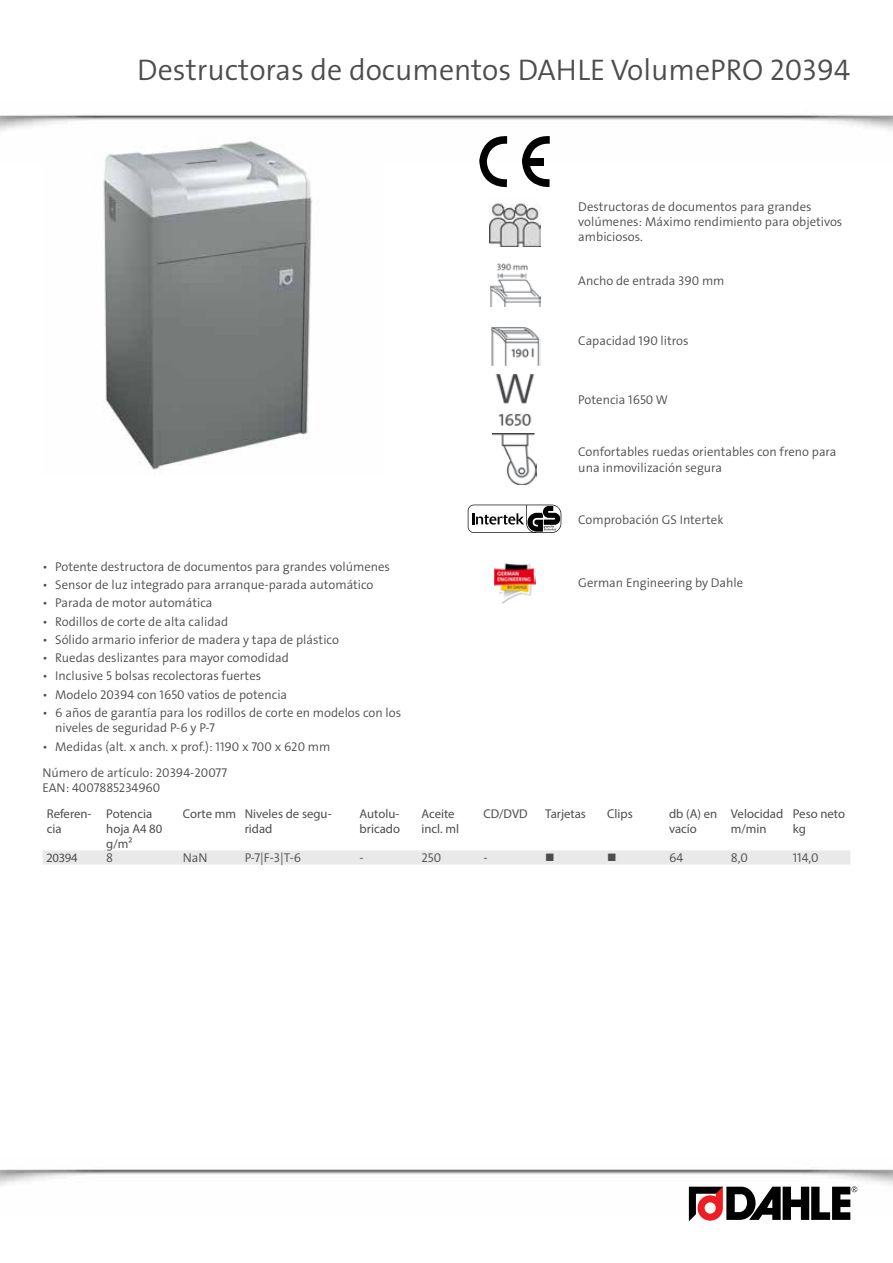
<style>
.page{position:relative;width:893px;height:1263px;background:#fff}
.page>*{position:absolute;margin:0;border:0;box-sizing:border-box;transform-origin:0 0}
.t1{font:300 30px "The Sans Os F";color:#4d4d4f}
.t2{font:300 12.75px/15.3px "The Sans Os F";color:#4d4d4f}
.t3{font:12.75px/15.3px "Myriad Pro";color:#4d4d4f}
.t4{font:12.75px "Wingdings";color:#4d4d4f}
</style>
<div class="page">
<img style="left:0;top:114px;width:893px;height:30px">
<svg style="left:689px;top:1186px;width:168px;height:35px"></svg>
<img style="left:43px;top:136px;width:340px;height:334px">
<svg style="left:479px;top:136px;width:28px;height:51px"></svg>
<svg style="left:522px;top:136px;width:28px;height:51px"></svg>
<img style="left:489px;top:203px;width:51px;height:44px">
<img style="left:489px;top:263px;width:51px;height:43px">
<img style="left:491px;top:327px;width:49px;height:39px">
<img style="left:495px;top:374px;width:40px;height:51px">
<img style="left:492px;top:434px;width:45px;height:51px">
<svg style="left:468px;top:505px;width:93px;height:28px"></svg>
<img style="left:493px;top:563px;width:43px;height:41px">
<svg style="left:43px;top:850px;width:807px;height:14px;background:#e9e9ea"></svg>
<h1 class="t1" style="left:137px;top:50px;width:715px">Destructoras de documentos DAHLE VolumePRO 20394</h1>
<p class="t2" style="left:578px;top:199px;width:266px">Destructoras de documentos para grandes volúmenes: Máximo rendimiento para objetivos ambiciosos.</p>
<p class="t2" style="left:578px;top:273px;width:148px">Ancho de entrada 390 mm</p>
<p class="t2" style="left:578px;top:333px;width:112px">Capacidad 190 litros</p>
<p class="t2" style="left:578px;top:393px;width:91px">Potencia 1650 W</p>
<p class="t2" style="left:43px;top:559px;width:349px">• Potente destructora de documentos para grandes volúmenes</p>
<p class="t2" style="left:43px;top:577px;width:332px">• Sensor de luz integrado para arranque-parada automático</p>
<p class="t2" style="left:43px;top:595px;width:172px">• Parada de motor automática</p>
<p class="t2" style="left:43px;top:614px;width:187px">• Rodillos de corte de alta calidad</p>
<p class="t2" style="left:43px;top:632px;width:298px">• Sólido armario inferior de madera y tapa de plástico</p>
<p class="t2" style="left:43px;top:650px;width:248px">• Ruedas deslizantes para mayor comodidad</p>
<p class="t2" style="left:43px;top:668px;width:220px">• Inclusive 5 bolsas recolectoras fuertes</p>
<p class="t2" style="left:43px;top:687px;width:246px">• Modelo 20394 con 1650 vatios de potencia</p>
<p class="t2" style="left:55px;top:705px;width:347px;text-indent:-13px">• 6 años de garantía para los rodillos de corte en modelos con los niveles de seguridad P-6 y P-7</p>
<p class="t2" style="left:43px;top:733px;width:289px;line-height:26.5px">• Medidas (alt. x anch. x prof.): 1190 x 700 x 620 mm<br>Número de artículo: 20394-20077</p>
<p class="t2" style="left:43px;top:780px;width:119px">EAN: 4007885234960</p>
<p class="t2" style="left:578px;top:444px;width:260px">Confortables ruedas orientables con freno para una inmovilización segura</p>
<p class="t2" style="left:578px;top:512px;width:147px">Comprobación GS Intertek</p>
<p class="t2" style="left:578px;top:575px;width:166px">German Engineering by Dahle</p>
<p class="t3" style="left:47px;top:805px;width:46px">Referen&shy;cia</p>
<p class="t3" style="left:106px;top:805px;width:58px">Potencia hoja A4 80 g/m²</p>
<p class="t3" style="left:183px;top:805px;width:150px;text-align:center">Corte mm Niveles de segu&shy;ridad</p>
<p class="t3" style="left:360px;top:805px;width:42px">Autolu&shy;bricado</p>
<p class="t3" style="left:421px;top:805px;width:39px">Aceite incl. ml</p>
<p class="t3" style="left:483px;top:805px;width:46px">CD/DVD</p>
<p class="t3" style="left:545px;top:805px;width:42px">Tarjetas</p>
<p class="t3" style="left:607px;top:805px;width:27px">Clips</p>
<p class="t3" style="left:669px;top:805px;width:50px">db (A) en vacío</p>
<p class="t3" style="left:731px;top:805px;width:54px">Velocidad m/min</p>
<p class="t3" style="left:793px;top:805px;width:54px">Peso neto kg</p>
<p class="t3" style="left:47px;top:850px;width:32px">20394</p>
<p class="t2" style="left:106px;top:850px;width:8px">8</p>
<p class="t2" style="left:183px;top:850px;width:26px">NaN</p>
<p class="t2" style="left:245px;top:850px;width:58px">P-7|F-3|T-6</p>
<p class="t2" style="left:360px;top:850px;width:6px">-</p>
<p class="t2" style="left:421px;top:850px;width:21px">250</p>
<p class="t2" style="left:483px;top:850px;width:6px">-</p>
<p class="t4" style="left:545px;top:851px;width:11px">■</p>
<p class="t4" style="left:607px;top:851px;width:11px">■</p>
<p class="t2" style="left:669px;top:850px;width:16px">64</p>
<p class="t2" style="left:731px;top:850px;width:19px">8,0</p>
<p class="t2" style="left:793px;top:850px;width:27px">114,0</p>
</div>
